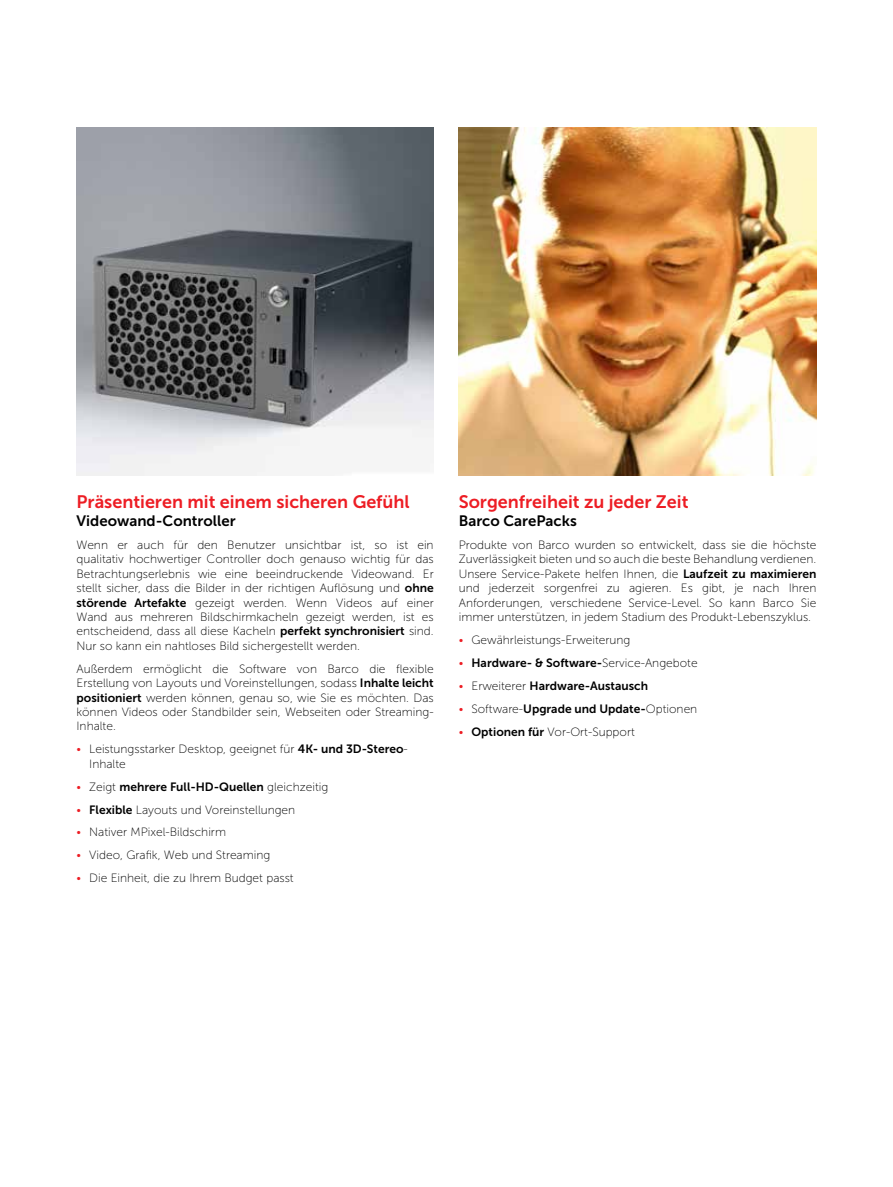
<style>
.page{position:relative;width:893px;height:1187px;background:#fff}
.page>*{position:absolute;margin:0;border:0;box-sizing:border-box;transform-origin:0 0}
.t1{font:18px "Museo Sans 700";color:#ed1d24}
.t2{font:15px "Museo Sans 700";color:#000}
.t3{font:12px/14.4px "Museo Sans 100";color:#000;text-align:justify}
.t4{font:12px "Museo Sans 700";color:#000}
.s1{font-family:"Museo Sans 700"}
.s2{color:#ed1d24}
.s3{font-family:"Museo Sans 100";color:#ed1d24}
.s4{font-family:"Museo Sans 100"}
</style>
<div class="page">
<img style="left:77px;top:128px;width:357px;height:347px">
<img style="left:459px;top:128px;width:357px;height:347px">
<h1 class="t1" style="left:77px;top:491px;width:335px">Präsentieren mit einem sicheren Gefühl</h1>
<p class="t2" style="left:77px;top:512px;width:161px">Videowand-Controller</p>
<p class="t3" style="left:77px;top:537px;width:359px">Wenn er auch für den Benutzer unsichtbar ist, so ist ein qualitativ hochwertiger Controller doch genauso wichtig für das Betrachtungserlebnis wie eine beeindruckende Videowand. Er stellt sicher, dass die Bilder in der richtigen Auflösung und <span class="s1">ohne störende Artefakte</span> gezeigt werden. Wenn Videos auf einer Wand aus mehreren Bildschirmkacheln gezeigt werden, ist es entscheidend, dass all diese Kacheln <span class="s1">perfekt synchronisiert</span> sind.<br>Nur so kann ein nahtloses Bild sichergestellt werden.</p>
<p class="t3" style="left:77px;top:661px;width:359px">Außerdem ermöglicht die Software von Barco die flexible Erstellung von Layouts und Voreinstellungen, sodass <span class="s1">Inhalte leicht positioniert</span> werden können, genau so, wie Sie es möchten. Das können Videos oder Standbilder sein, Webseiten oder Streaming-Inhalte.</p>
<p class="t3" style="left:89px;top:742px;width:320px;text-indent:-13px"><span class="s2">•</span> Leistungsstarker Desktop, geeignet für <span class="s1">4K- und 3D-Stereo</span>-<br>Inhalte</p>
<p class="t4" style="left:77px;top:779px;width:253px"><span class="s3">•</span> <span class="s4">Zeigt</span> mehrere Full-HD-Quellen <span class="s4">gleichzeitig</span></p>
<p class="t3" style="left:77px;top:802px;width:220px"><span class="s2">•</span> <span class="s1">Flexible</span> Layouts und Voreinstellungen</p>
<p class="t3" style="left:77px;top:825px;width:151px"><span class="s2">•</span> Nativer MPixel-Bildschirm</p>
<p class="t3" style="left:77px;top:848px;width:195px"><span class="s2">•</span> Video, Grafik, Web und Streaming</p>
<p class="t3" style="left:77px;top:871px;width:219px"><span class="s2">•</span> Die Einheit, die zu Ihrem Budget passt</p>
<h1 class="t1" style="left:459px;top:491px;width:231px">Sorgenfreiheit zu jeder Zeit</h1>
<p class="t2" style="left:459px;top:512px;width:120px">Barco CarePacks</p>
<p class="t3" style="left:459px;top:537px;width:359px">Produkte von Barco wurden so entwickelt, dass sie die höchste Zuverlässigkeit bieten und so auch die beste Behandlung verdienen.<br>Unsere Service-Pakete helfen Ihnen, die <span class="s1">Laufzeit zu maximieren </span>und jederzeit sorgenfrei zu agieren. Es gibt, je nach Ihren Anforderungen, verschiedene Service-Level. So kann Barco Sie immer unterstützen, in jedem Stadium des Produkt-Lebenszyklus.</p>
<p class="t3" style="left:459px;top:632px;width:173px"><span class="s2">•</span> Gewährleistungs-Erweiterung</p>
<p class="t4" style="left:459px;top:656px;width:240px"><span class="s3">•</span> Hardware- &amp; Software-<span class="s4">Service-Angebote</span></p>
<p class="t4" style="left:459px;top:679px;width:191px"><span class="s3">•</span> <span class="s4">Erweiterer</span> Hardware-Austausch</p>
<p class="t3" style="left:459px;top:701px;width:240px"><span class="s2">•</span> Software-<span class="s1">Upgrade und Update-</span>Optionen</p>
<p class="t3" style="left:459px;top:724px;width:178px"><span class="s2">•</span> <span class="s1">Optionen für</span> Vor-Ort-Support</p>
</div>
